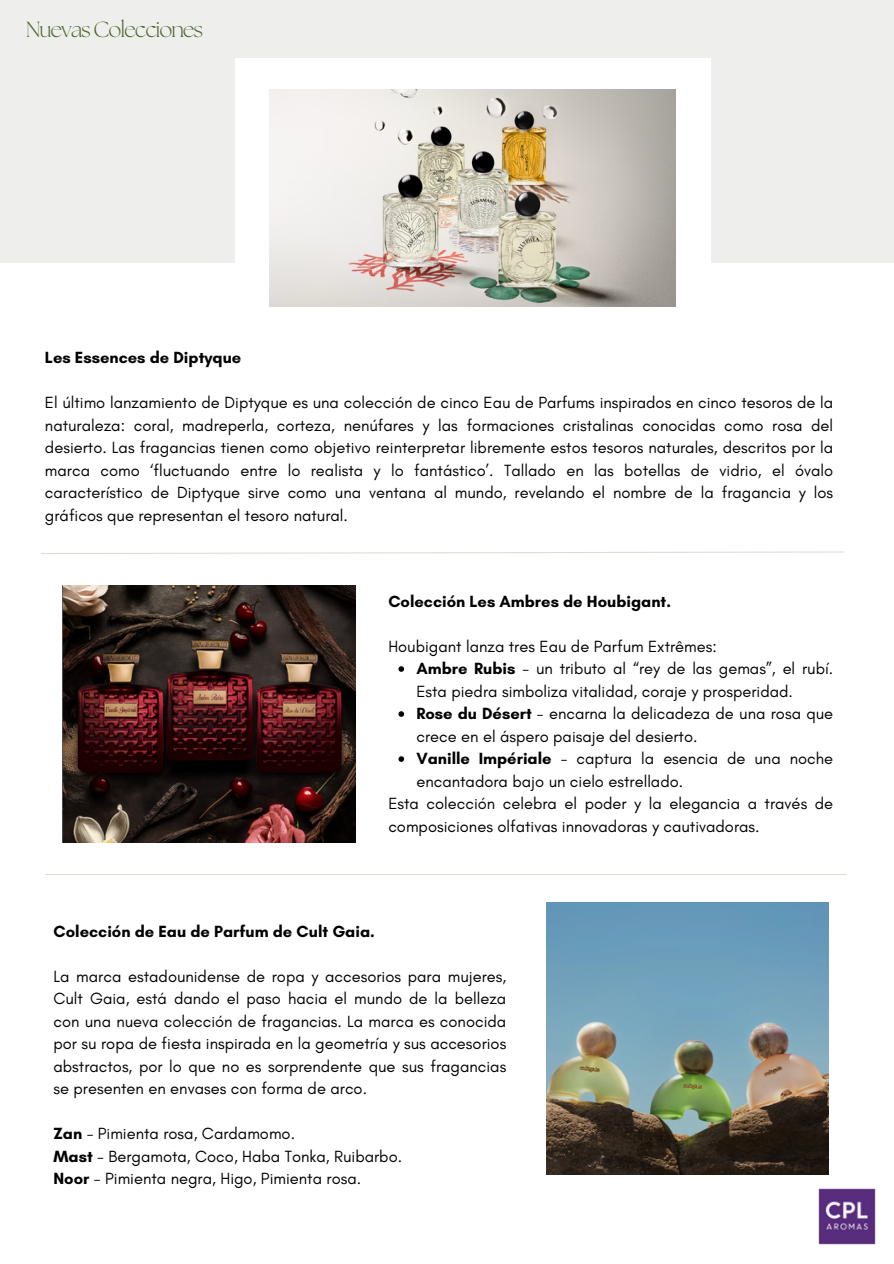
<style>
.page{position:relative;width:894px;height:1264px;background:#fff}
.page>*{position:absolute;margin:0;border:0;box-sizing:border-box;transform-origin:0 0}
.t1{font:300 21.75px "The Seasons";letter-spacing:-.05em;color:#4a6229}
.t2{font:16.5px/22.5px "Glacial Indifference";color:#000}
.t3{font:700 16.5px "Glacial Indifference";color:#000}
.s1{font-weight:700}
</style>
<div class="page">
<div style="left:0;top:0;width:893px;height:262px;background:#eeeeed"></div>
<div style="left:235px;top:58px;width:475px;height:285px;background:#fff"></div>
<hr style="left:45px;top:873px;width:801px;height:2px;background:#4a6229">
<img style="left:818px;top:1188px;width:56px;height:56px">
<svg style="left:41px;top:551px;width:803px;height:3px"></svg>
<img style="left:270px;top:89px;width:405px;height:217px">
<img style="left:546px;top:902px;width:282px;height:272px">
<img style="left:63px;top:585px;width:292px;height:258px">
<svg style="left:398px;top:666px;width:6px;height:6px"></svg>
<svg style="left:398px;top:711px;width:6px;height:6px"></svg>
<svg style="left:398px;top:756px;width:6px;height:6px"></svg>
<p class="t1" style="left:26px;top:19px;width:179px">Nuevas Colecciones</p>
<h2 class="t3" style="left:45px;top:348px;width:198px">Les Essences de Diptyque</h2>
<p class="t2" style="left:45px;top:391px;width:789px;text-align:justify">El último lanzamiento de Diptyque es una colección de cinco Eau de Parfums inspirados en cinco tesoros de la naturaleza: coral, madreperla, corteza, nenúfares y las formaciones cristalinas conocidas como rosa del desierto. Las fragancias tienen como objetivo reinterpretar libremente estos tesoros naturales, descritos por la marca como ‘fluctuando entre lo realista y lo fantástico’. Tallado en las botellas de vidrio, el óvalo característico de Diptyque sirve como una ventana al mundo, revelando el nombre de la fragancia y los gráficos que representan el tesoro natural.</p>
<p class="t3" style="left:388px;top:591px;width:284px">Colección Les Ambres de Houbigant.</p>
<p class="t2" style="left:388px;top:634px;width:330px">Houbigant lanza tres Eau de Parfum Extrêmes:</p>
<p class="t2" style="left:416px;top:657px;width:418px"><span class="s1">Ambre Rubis</span> - un tributo al “rey de las gemas”, el rubí.<br>Esta piedra simboliza vitalidad, coraje y prosperidad.</p>
<p class="t2" style="left:416px;top:702px;width:418px"><span class="s1">Rose du Désert</span> - encarna la delicadeza de una rosa que crece en el áspero paisaje del desierto.</p>
<h2 class="t2" style="left:416px;top:747px;width:418px"><span class="s1">Vanille Impériale</span> - captura la esencia de una noche encantadora bajo un cielo estrellado.</h2>
<p class="t2" style="left:388px;top:792px;width:446px">Esta colección celebra el poder y la elegancia a través de composiciones olfativas innovadoras y cautivadoras.</p>
<p class="t3" style="left:53px;top:920px;width:323px">Colección de Eau de Parfum de Cult Gaia.</p>
<p class="t2" style="left:53px;top:964px;width:454px;text-align:justify">La marca estadounidense de ropa y accesorios para mujeres, Cult Gaia, está dando el paso hacia el mundo de la belleza con una nueva colección de fragancias. La marca es conocida por su ropa de fiesta inspirada en la geometría y sus accesorios abstractos, por lo que no es sorprendente que sus fragancias se presenten en envases con forma de arco.</p>
<p class="t2" style="left:53px;top:1122px;width:243px"><span class="s1">Zan</span> - Pimienta rosa, Cardamomo.</p>
<p class="t2" style="left:53px;top:1144px;width:350px"><span class="s1">Mast</span> - Bergamota, Coco, Haba Tonka, Ruibarbo.</p>
<p class="t2" style="left:53px;top:1167px;width:309px"><span class="s1">Noor</span> - Pimienta negra, Higo, Pimienta rosa.</p>
</div>
